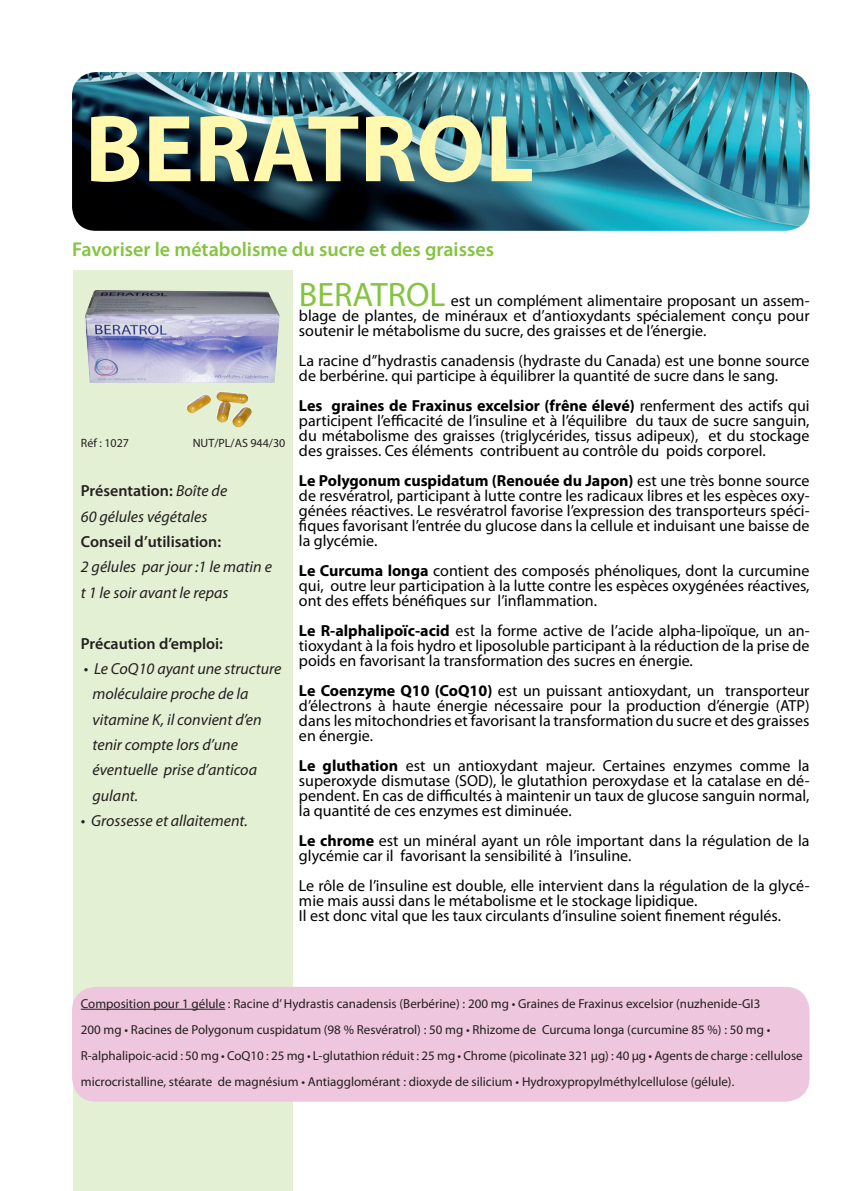
<style>
.page{position:relative;width:851px;height:1191px;background:#fff}
.page>*{position:absolute;margin:0;border:0;box-sizing:border-box;transform-origin:0 0}
.t1{font:700 96px "Myriad Pro";color:#fff8ae}
.t2{font:600 20px "Myriad Pro";color:#84c440}
.t3{font:16px/15px "Myriad Pro";color:#000;text-align:justify}
.t4{font:italic 16px "Myriad Pro";color:#231f20}
.t5{font:600 16px "Myriad Pro";color:#231f20}
.t6{font:13px/26px "Myriad Pro";color:#231f20}
.t7{font:12px "Myriad Pro";color:#231f20}
.s1{font-size:34px;color:#84c440}
.s2{font-weight:700}
.s3{font-weight:400;font-style:italic}
</style>
<div class="page">
<img style="left:72px;top:72px;width:737px;height:159px">
<div style="left:74px;top:270px;width:219px;height:921px;background:#e3f0d4"></div>
<div style="left:72px;top:986px;width:737px;height:115px;background:#eec6dd;border-radius:24px"></div>
<hr style="left:81px;top:1009px;width:144px;height:1px;background:#231f20">
<img style="left:85px;top:290px;width:195px;height:137px">
<p class="t1" style="left:85px;top:86px;width:451px">BERATROL</p>
<p class="t2" style="left:72px;top:237px;width:423px">Favoriser le métabolisme du sucre et des graisses</p>
<p class="t3" style="left:299px;top:292px;width:512px"><span class="s1">BERATROL</span> est un complément alimentaire proposant un assem&shy;blage de plantes, de minéraux et d’antioxydants spécialement conçu pour soutenir le métabolisme du sucre, des graisses et de l’énergie.</p>
<p class="t3" style="left:299px;top:352px;width:512px">La racine d’’hydrastis canadensis (hydraste du Canada) est une bonne source de berbérine. qui participe à équilibrer la quantité de sucre dans le sang.</p>
<p class="t3" style="left:299px;top:397px;width:512px"><span class="s2">Les graines de Fraxinus excelsior (frêne élevé)</span> renferment des actifs qui participent l’efficacité de l’insuline et à l’équilibre du taux de sucre sanguin, du métabolisme des graisses (triglycérides, tissus adipeux), et du stockage des graisses. Ces éléments contribuent au contrôle du poids corporel.</p>
<p class="t3" style="left:299px;top:472px;width:512px"><span class="s2">Le Polygonum cuspidatum (Renouée du Japon)</span> est une très bonne source de resvératrol, participant à lutte contre les radicaux libres et les espèces oxy&shy;génées réactives. Le resvératrol favorise l’expression des transporteurs spéci&shy;fiques favorisant l’entrée du glucose dans la cellule et induisant une baisse de la glycémie.</p>
<p class="t3" style="left:299px;top:562px;width:512px"><span class="s2">Le Curcuma longa</span> contient des composés phénoliques, dont la curcumine qui, outre leur participation à la lutte contre les espèces oxygénées réactives, ont des effets bénéfiques sur l’inflammation.</p>
<p class="t3" style="left:299px;top:622px;width:512px"><span class="s2">Le R-alphalipoïc-acid</span> est la forme active de l’acide alpha-lipoïque, un an&shy;tioxydant à la fois hydro et liposoluble participant à la réduction de la prise de poids en favorisant la transformation des sucres en énergie.</p>
<p class="t3" style="left:299px;top:682px;width:512px"><span class="s2">Le Coenzyme Q10 (CoQ10)</span> est un puissant antioxydant, un transporteur d’électrons à haute énergie nécessaire pour la production d’énergie (ATP) dans les mitochondries et favorisant la transformation du sucre et des graisses en énergie.</p>
<p class="t3" style="left:299px;top:757px;width:512px"><span class="s2">Le gluthation</span> est un antioxydant majeur. Certaines enzymes comme la superoxyde dismutase (SOD), le glutathion peroxydase et la catalase en dé&shy;pendent. En cas de difficultés à maintenir un taux de glucose sanguin normal, la quantité de ces enzymes est diminuée.</p>
<p class="t3" style="left:299px;top:832px;width:512px"><span class="s2">Le chrome</span> est un minéral ayant un rôle important dans la régulation de la glycémie car il favorisant la sensibilité à l’insuline.</p>
<p class="t3" style="left:299px;top:877px;width:512px">Le rôle de l’insuline est double, elle intervient dans la régulation de la glycé&shy;mie mais aussi dans le métabolisme et le stockage lipidique.</p>
<p class="t3" style="left:299px;top:907px;width:483px">Il est donc vital que les taux circulants d’insuline soient finement régulés.</p>
<p class="t7" style="left:81px;top:436px;width:50px">Réf : 1027</p>
<p class="t7" style="left:193px;top:436px;width:94px">NUT/PL/AS 944/30</p>
<p class="t5" style="left:81px;top:481px;width:148px">Présentation: <span class="s3">Boîte de</span></p>
<p class="t4" style="left:81px;top:506px;width:128px">60 gélules végétales</p>
<p class="t5" style="left:81px;top:531px;width:142px">Conseil d’utilisation:</p>
<p class="t4" style="left:81px;top:557px;width:192px">2 gélules par jour :1 le matin e</p>
<p class="t4" style="left:81px;top:582px;width:149px">t 1 le soir avant le repas</p>
<p class="t5" style="left:81px;top:633px;width:144px">Précaution d’emploi:</p>
<p class="t4" style="left:84px;top:658px;width:199px">• Le CoQ10 ayant une structure</p>
<p class="t4" style="left:92px;top:684px;width:158px">moléculaire proche de la</p>
<p class="t4" style="left:92px;top:709px;width:170px">vitamine K, il convient d’en</p>
<p class="t4" style="left:92px;top:734px;width:147px">tenir compte lors d’une</p>
<p class="t4" style="left:92px;top:760px;width:166px">éventuelle prise d’anticoa</p>
<p class="t4" style="left:92px;top:785px;width:47px">gulant.</p>
<p class="t4" style="left:81px;top:810px;width:169px">• Grossesse et allaitement.</p>
<p class="t6" style="left:81px;top:990px;width:691px">Composition pour 1 gélule : Racine d’ Hydrastis canadensis (Berbérine) : 200 mg • Graines de Fraxinus excelsior (nuzhenide-GI3<br>200 mg • Racines de Polygonum cuspidatum (98 % Resvératrol) : 50 mg • Rhizome de Curcuma longa (curcumine 85 %) : 50 mg •</p>
<p class="t6" style="left:81px;top:1042px;width:723px">R-alphalipoic-acid : 50 mg • CoQ10 : 25 mg • L-glutathion réduit : 25 mg • Chrome (picolinate 321 µg) : 40 µg • Agents de charge : cellulose microcristalline, stéarate de magnésium • Antiagglomérant : dioxyde de silicium • Hydroxypropylméthylcellulose (gélule).</p>
</div>
